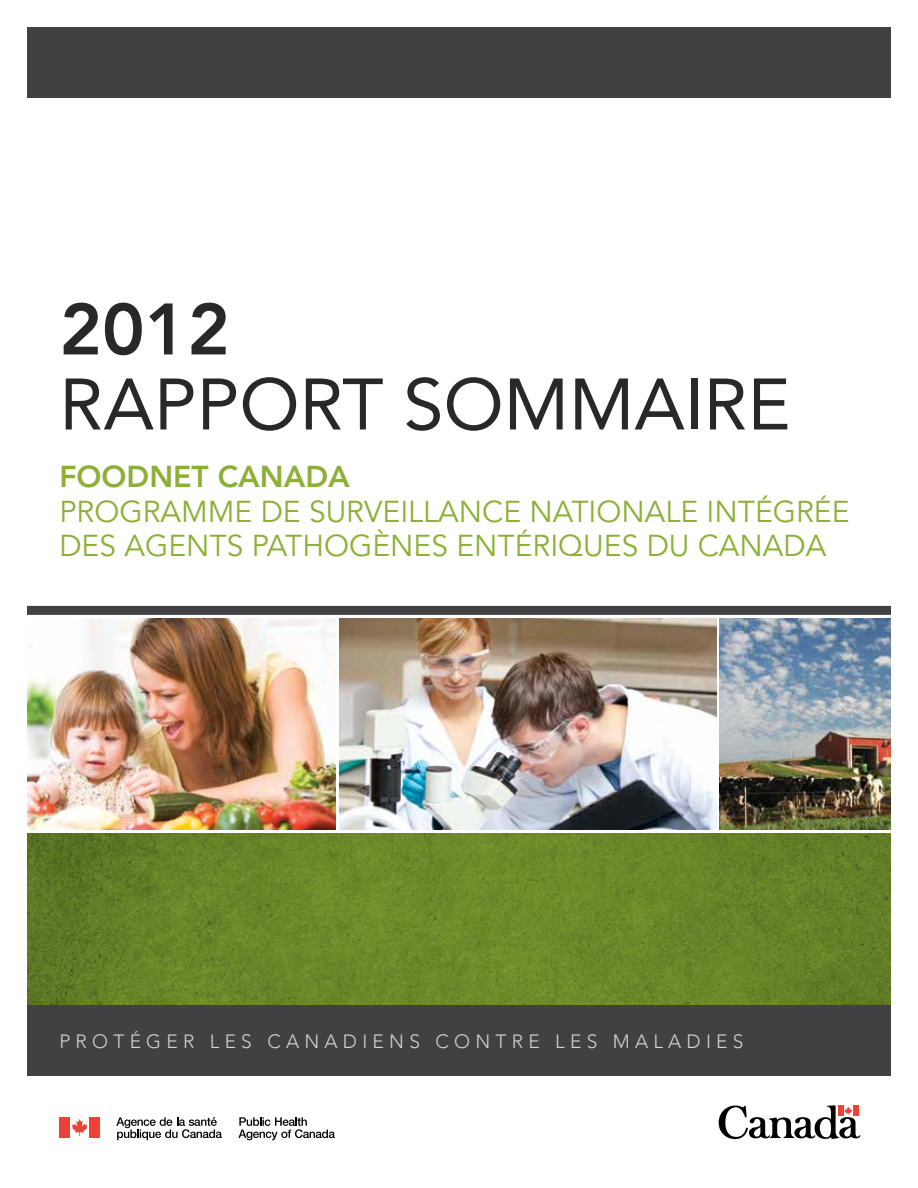
<style>
.page{position:relative;width:918px;height:1188px;background:#fff}
.page>*{position:absolute;margin:0;border:0;box-sizing:border-box;transform-origin:0 0}
.t1{font:72px "Avenir LT Std";color:#292829}
.t2{font:800 72px "Avenir LT Std";color:#292829}
.t3{font:30px/34.5px "Avenir LT Std";color:#8cb036}
.t4{font:800 30px "Avenir LT Std";color:#8cb036}
.t5{font:300 19.2px "Avenir LT Std";letter-spacing:.275em;color:#d1d3d4}
</style>
<div class="page">
<img style="left:27px;top:834px;width:864px;height:171px">
<div style="left:27px;top:606px;width:864px;height:9px;background:#414042"></div>
<div style="left:27px;top:27px;width:864px;height:70px;background:#414042"></div>
<div style="left:59px;top:1117px;width:10px;height:21px;background:#ef4136"></div>
<svg style="left:72px;top:1119px;width:15px;height:17px"></svg>
<div style="left:90px;top:1117px;width:10px;height:21px;background:#ef4136"></div>
<svg style="left:238px;top:1117px;width:97px;height:23px"></svg>
<svg style="left:116px;top:1117px;width:106px;height:23px"></svg>
<svg style="left:719px;top:1105px;width:142px;height:34px"></svg>
<div style="left:27px;top:1005px;width:864px;height:70px;background:#414042"></div>
<img style="left:27px;top:619px;width:309px;height:211px">
<img style="left:340px;top:619px;width:376px;height:211px">
<img style="left:720px;top:619px;width:171px;height:211px">
<h1 class="t2" style="left:59px;top:287px;width:172px">2012</h1>
<h1 class="t1" style="left:59px;top:363px;width:732px">RAPPORT SOMMAIRE</h1>
<p class="t4" style="left:59px;top:459px;width:292px">FOODNET CANADA</p>
<p class="t3" style="left:59px;top:495px;width:792px">PROGRAMME DE SURVEILLANCE NATIONALE INTÉGRÉE<br>DES AGENTS PATHOGÈNES ENTÉRIQUES DU CANADA</p>
<p class="t5" style="left:59px;top:1030px;width:686px">PROTÉGER LES CANADIENS CONTRE LES MALADIES</p>
</div>
